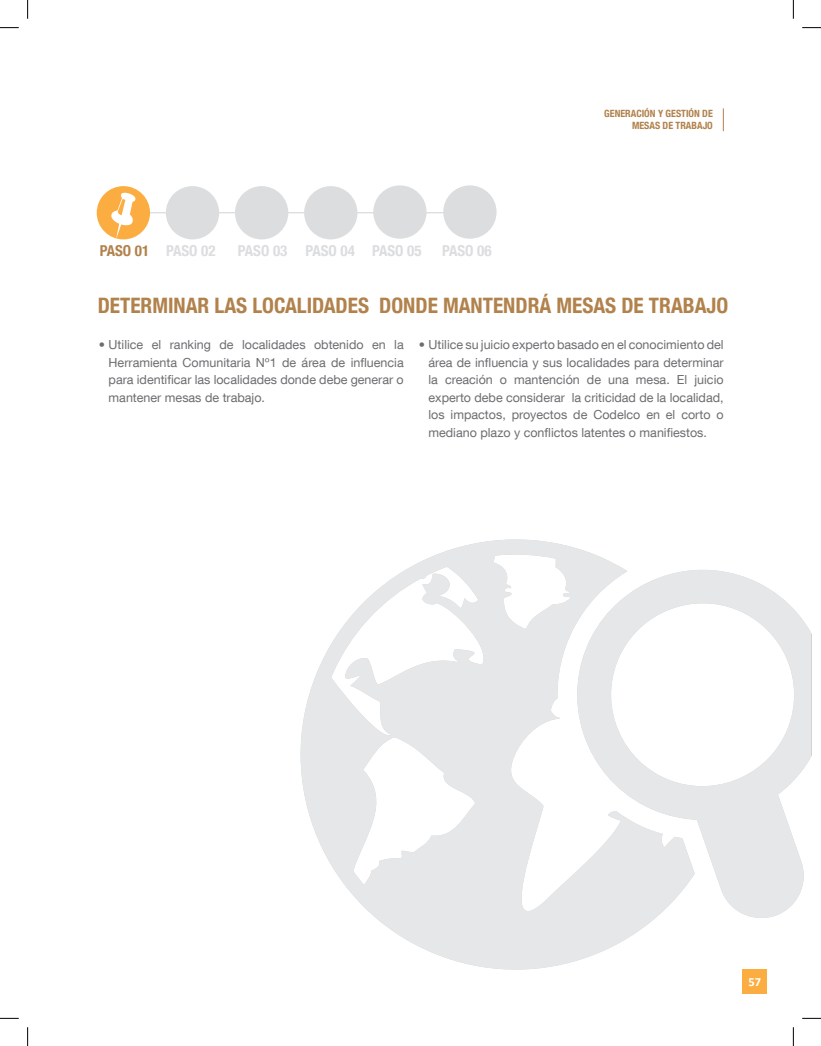
<style>
.page{position:relative;width:821px;height:1046px;background:#fff}
.page>*{position:absolute;margin:0;border:0;box-sizing:border-box;transform-origin:0 0}
.t1{font:700 condensed 21.25px "Helvetica Neue LT Com";color:#b1824c}
.t2{font:700 condensed 15px "Helvetica Neue LT Com";color:#dcdddf}
.t3{font:700 condensed 15px "Helvetica Neue LT Com";color:#b1824c}
.t4{font:12.5px/17.5px "Helvetica Neue LT Com";color:#6c6d70;text-align:justify}
.t5{font:700 12.5px "Calibri";color:#fff}
.t6{font:700 condensed 10px/12px "Helvetica Neue LT Com";color:#b1824c;text-align:right}
.s1{color:#dcdddf}
</style>
<div class="page">
<svg style="left:722px;top:108px;width:1px;height:23px"></svg>
<div style="left:742px;top:969px;width:24px;height:24px;background:#fbad41"></div>
<hr style="left:123px;top:212px;width:353px;height:1px;background:#d1d2d4">
<div style="left:97px;top:186px;width:53px;height:53px;background:#fbad41;border-radius:50%"></div>
<div style="left:166px;top:186px;width:53px;height:53px;background:#dcdddf;border-radius:50%"></div>
<div style="left:235px;top:186px;width:53px;height:53px;background:#dcdddf;border-radius:50%"></div>
<div style="left:304px;top:186px;width:53px;height:53px;background:#dcdddf;border-radius:50%"></div>
<div style="left:373px;top:185px;width:53px;height:54px;background:#dcdddf;border-radius:50%"></div>
<div style="left:443px;top:185px;width:53px;height:54px;background:#dcdddf;border-radius:50%"></div>
<svg style="left:111px;top:193px;width:24px;height:46px"></svg>
<svg style="left:300px;top:539px;width:510px;height:453px"></svg>
<svg style="left:0;top:27px;width:19px;height:1px"></svg>
<svg style="left:802px;top:27px;width:18px;height:1px"></svg>
<svg style="left:0;top:1017px;width:19px;height:1px"></svg>
<svg style="left:802px;top:1017px;width:18px;height:1px"></svg>
<svg style="left:27px;top:0;width:1px;height:19px"></svg>
<svg style="left:27px;top:1027px;width:1px;height:18px"></svg>
<svg style="left:792px;top:0;width:1px;height:19px"></svg>
<svg style="left:792px;top:1027px;width:1px;height:18px"></svg>
<p class="t6" style="left:604px;top:108px;width:110px">GENERACIÓN Y GESTIÓN DE<br>MESAS DE TRABAJO</p>
<p class="t3" style="left:100px;top:241px;width:117px">PASO 01 <span class="s1">PASO 02</span></p>
<p class="t2" style="left:238px;top:241px;width:185px">PASO 03 PASO 04 PASO 05</p>
<p class="t2" style="left:442px;top:241px;width:51px">PASO 06</p>
<h1 class="t1" style="left:98px;top:292px;width:631px">DETERMINAR LAS LOCALIDADES DONDE MANTENDRÁ MESAS DE TRABAJO</h1>
<p class="t4" style="left:109px;top:335px;width:296px;text-indent:-10px">• Utilice el ranking de localidades obtenido en la Herramienta Comunitaria Nº1 de área de influencia para identificar las localidades donde debe generar o mantener mesas de trabajo.</p>
<p class="t4" style="left:428px;top:335px;width:296px;text-indent:-10px">• Utilice su juicio experto basado en el conocimiento del área de influencia y sus localidades para determinar la creación o mantención de una mesa. El juicio experto debe considerar la criticidad de la localidad, los impactos, proyectos de Codelco en el corto o mediano plazo y conflictos latentes o manifiestos.</p>
<p class="t5" style="left:748px;top:973px;width:14px">57</p>
</div>
